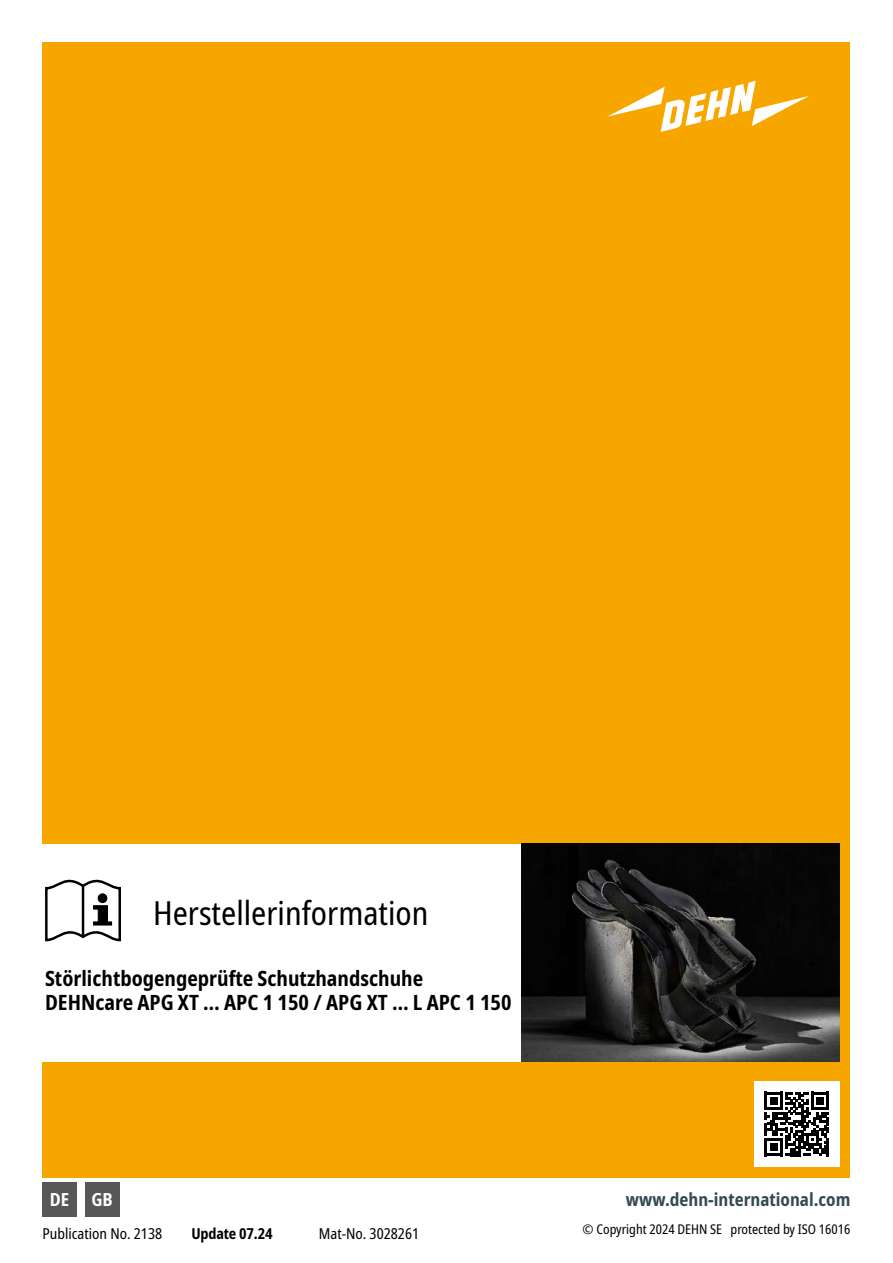
<style>
.page{position:relative;width:893px;height:1263px;background:#fff}
.page>*{position:absolute;margin:0;border:0;box-sizing:border-box;transform-origin:0 0}
.t1{font:condensed 33px "Noto Sans";color:#000}
.t2{font:700 condensed 21px/24px "Noto Sans";color:#000}
.t3{font:700 condensed 18px "Noto Sans";color:#334a53}
.t4{font:700 condensed 18px "Noto Sans";color:#fff}
.t5{font:condensed 15px "Noto Sans";color:#000}
.t6{font:700 condensed 15px "Noto Sans";letter-spacing:-.01em;color:#000}
.t7{font:condensed 13.35px "Noto Sans";color:#000}
</style>
<div class="page">
<div style="left:43px;top:43px;width:807px;height:1135px;background:#f7a600"></div>
<svg style="left:607px;top:81px;width:202px;height:51px"></svg>
<div style="left:30px;top:844px;width:548px;height:217px;background:#fff"></div>
<svg style="left:45px;top:880px;width:76px;height:61px"></svg>
<div style="left:754px;top:1081px;width:85px;height:85px;background:#fff"></div>
<svg style="left:765px;top:1092px;width:64px;height:64px"></svg>
<img style="left:522px;top:844px;width:317px;height:217px">
<div style="left:43px;top:1182px;width:34px;height:34px;background:#575756"></div>
<div style="left:85px;top:1182px;width:34px;height:34px;background:#575756"></div>
<h1 class="t1" style="left:153px;top:890px;width:277px">Herstellerinformation</h1>
<p class="t2" style="left:45px;top:967px;width:468px">Störlichtbogengeprüfte Schutzhandschuhe<br>DEHNcare APG XT … APC 1 150 / APG XT … L APC 1 150</p>
<p class="t4" style="left:50px;top:1186px;width:64px">DE GB</p>
<p class="t3" style="left:626px;top:1186px;width:226px">www.dehn-international.com</p>
<p class="t5" style="left:43px;top:1223px;width:121px">Publication No. 2138</p>
<p class="t6" style="left:191px;top:1223px;width:83px">Update 07.24</p>
<p class="t5" style="left:319px;top:1223px;width:102px">Mat-No. 3028261</p>
<p class="t7" style="left:583px;top:1220px;width:269px">© Copyright 2024 DEHN SE protected by ISO 16016</p>
</div>
